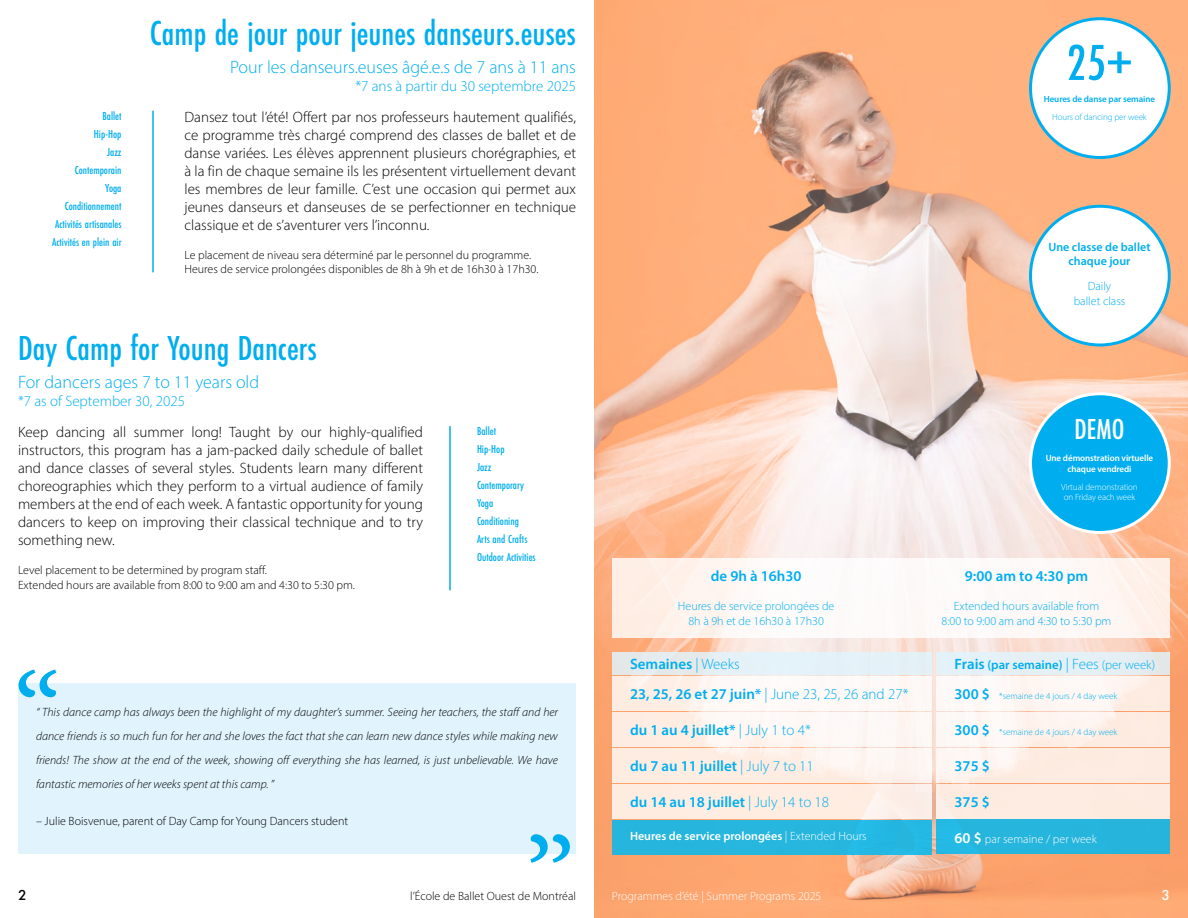
<style>
.page{position:relative;width:1188px;height:918px;background:#fff}
.page>*{position:absolute;margin:0;border:0;box-sizing:border-box;transform-origin:0 0}
.t1{font:120px "Minion Pro";color:#00aeef}
.t2{font:500 52.5px "Futura PT Cond";color:#00aeef}
.t3{font:500 36px "Futura PT Cond";color:#00aeef}
.t4{font:500 30px "Futura PT Cond";color:#fff}
.t5{font:300 18px "Myriad Pro";color:#00aeef}
.t6{font:300 15px/18px "Myriad Pro";color:#000;text-align:justify}
.t7{font:600 15px "Myriad Pro";color:#00aeef}
.t8{font:300 15px "Myriad Pro";color:#00aeef}
.t9{font:500 15px "Futura PT";color:#000}
.t10{font:500 15px "Futura PT";color:#fff}
.t11{font:600 12.75px "Myriad Pro";color:#00aeef}
.t12{font:italic 300 12px/24px "Myriad Pro";color:#000;text-align:justify}
.t13{font:300 12px/14.4px "Myriad Pro";color:#000}
.t14{font:500 12px/18px "Futura PT Cond";color:#00aeef}
.t15{font:300 12px/14.4px "Myriad Pro";color:#00aeef;text-align:center}
.t16{font:300 12px "Myriad Pro";color:#fff}
.t17{font:600 12px "Myriad Pro";color:#fff}
.t18{font:600 12px/14.4px "Myriad Pro";color:#00aeef;text-align:center}
.t19{font:300 9px "Myriad Pro";color:#00aeef}
.t20{font:600 9px/10.8px "Myriad Pro";letter-spacing:-.01em;color:#fff;text-align:center}
.t21{font:300 9px/10.8px "Myriad Pro";letter-spacing:-.01em;color:#fff}
.t22{font:600 9px "Myriad Pro";letter-spacing:-.01em;color:#00aeef}
.s1{font-weight:300}
.s2{font-size:15px}
.s3{font-weight:300;font-size:15px}
.s4{font-weight:600}
.s5{font-weight:600;font-size:15px}
</style>
<div class="page">
<img style="left:594px;top:0;width:594px;height:918px">
<div style="left:18px;top:683px;width:558px;height:171px;background:#e1f4fd"></div>
<hr style="left:449px;top:426px;width:2px;height:164px;background:#00aeef">
<hr style="left:152px;top:111px;width:2px;height:161px;background:#00aeef">
<div style="left:612px;top:676px;width:320px;height:35px;background:linear-gradient(to right,#fef0e7,#fdfcfd)"></div>
<svg style="left:612px;top:559px;width:558px;height:79px"></svg>
<div style="left:1030px;top:394px;width:139px;height:138px;background:#00aeef;border-radius:50%"></div>
<div style="left:1029px;top:392px;width:142px;height:142px;border:3px solid #fff;border-radius:50%"></div>
<div style="left:1030px;top:206px;width:139px;height:139px;background:#fff;border-radius:50%"></div>
<div style="left:1029px;top:205px;width:142px;height:141px;border:3px solid #00aeef;border-radius:50%"></div>
<div style="left:1030px;top:19px;width:139px;height:139px;background:#fff;border-radius:50%"></div>
<div style="left:1029px;top:17px;width:142px;height:142px;border:3px solid #00aeef;border-radius:50%"></div>
<div style="left:612px;top:652px;width:320px;height:23px;background:linear-gradient(to right,#e5eaec,#e4f3fc)"></div>
<div style="left:612px;top:712px;width:320px;height:34px;background:linear-gradient(to right,#ffeee3,#fdfbfb)"></div>
<div style="left:937px;top:676px;width:233px;height:34px;background:linear-gradient(to right,#fefbfb,#feefe6)"></div>
<div style="left:937px;top:712px;width:233px;height:34px;background:linear-gradient(to right,#fefaf9,#feeadf)"></div>
<div style="left:937px;top:748px;width:233px;height:34px;background:linear-gradient(to right,#fef4ef,#fde8dc)"></div>
<div style="left:937px;top:784px;width:233px;height:34px;background:#feebe1"></div>
<div style="left:937px;top:820px;width:233px;height:34px;background:#26b5dc"></div>
<div style="left:612px;top:748px;width:320px;height:34px;background:linear-gradient(to right,#ffeadd,#fdf5f2)"></div>
<div style="left:612px;top:784px;width:320px;height:34px;background:#feede2"></div>
<div style="left:612px;top:820px;width:320px;height:34px;background:#26b6dd"></div>
<div style="left:937px;top:652px;width:233px;height:23px;background:#e4f0f6"></div>
<h3 class="t3" style="left:150px;top:12px;width:428px">Camp de jour pour jeunes danseurs.euses</h3>
<p class="t14" style="left:52px;top:107px;width:71px;text-align:right">Ballet<br>Hip-Hop<br>Jazz<br>Contemporain<br>Yoga<br>Conditionnement<br>Activités artisanales<br>Activités en plein air</p>
<p class="t5" style="left:230px;top:56px;width:347px">Pour les danseurs.euses âgé.e.s de 7 ans à 11 ans</p>
<p class="t8" style="left:355px;top:77px;width:222px">*7 ans à partir du 30 septembre 2025</p>
<p class="t6" style="left:184px;top:108px;width:393px">Dansez tout l’été! Offert par nos professeurs hautement qualifiés, ce programme très chargé comprend des classes de ballet et de danse variées. Les élèves apprennent plusieurs chorégraphies, et à la fin de chaque semaine ils les présentent virtuellement devant les membres de leur famille. C’est une occasion qui permet aux jeunes danseurs et danseuses de se perfectionner en technique classique et de s’aventurer vers l’inconnu.</p>
<p class="t13" style="left:184px;top:247px;width:356px">Le placement de niveau sera déterminé par le personnel du programme.<br>Heures de service prolongées disponibles de 8h à 9h et de 16h30 à 17h30.</p>
<h3 class="t3" style="left:18px;top:327px;width:301px">Day Camp for Young Dancers</h3>
<p class="t5" style="left:18px;top:371px;width:243px">For dancers ages 7 to 11 years old</p>
<p class="t8" style="left:18px;top:392px;width:169px">*7 as of September 30, 2025</p>
<p class="t6" style="left:18px;top:423px;width:407px">Keep dancing all summer long! Taught by our highly-qualified instructors, this program has a jam-packed daily schedule of ballet and dance classes of several styles. Students learn many different choreographies which they perform to a virtual audience of family members at the end of each week. A fantastic opportunity for young dancers to keep on improving their classical technique and to try something new.</p>
<p class="t13" style="left:18px;top:563px;width:339px">Level placement to be determined by program staff.<br>Extended hours are available from 8:00 to 9:00 am and 4:30 to 5:30 pm.</p>
<h1 class="t1" style="left:14px;top:637px;width:49px">“</h1>
<p class="t14" style="left:477px;top:422px;width:60px">Ballet<br>Hip-Hop<br>Jazz<br>Contemporary<br>Yoga<br>Conditioning<br>Arts and Crafts<br>Outdoor Activities</p>
<p class="t12" style="left:36px;top:699px;width:524px">“ This dance camp has always been the highlight of my daughter’s summer. Seeing her teachers, the staff and her dance friends is so much fun for her and she loves the fact that she can learn new dance styles while making new friends! The show at the end of the week, showing off everything she has learned, is just unbelievable. We have fantastic memories of her weeks spent at this camp. ”</p>
<p class="t13" style="left:36px;top:814px;width:314px">– Julie Boisvenue, parent of Day Camp for Young Dancers student</p>
<h1 class="t1" style="left:525px;top:731px;width:53px">„</h1>
<h2 class="t2" style="left:1066px;top:32px;width:68px">25+</h2>
<p class="t22" style="left:1044px;top:93px;width:113px">Heures de danse par semaine</p>
<p class="t19" style="left:1052px;top:111px;width:96px">Hours of dancing per week</p>
<p class="t18" style="left:1048px;top:239px;width:104px">Une classe de ballet chaque jour</p>
<p class="t15" style="left:1074px;top:279px;width:53px">Daily ballet class</p>
<h3 class="t4" style="left:1075px;top:412px;width:51px">DEMO</h3>
<p class="t20" style="left:1046px;top:452px;width:109px">Une démonstration virtuelle chaque vendredi</p>
<p class="t21" style="left:1061px;top:481px;width:78px">Virtual demonstration on Friday each week</p>
<p class="t7" style="left:711px;top:567px;width:92px">de 9h à 16h30</p>
<p class="t15" style="left:678px;top:599px;width:158px">Heures de service prolongées de<br>8h à 9h et de 16h30 à 17h30</p>
<p class="t7" style="left:965px;top:567px;width:125px">9:00 am to 4:30 pm</p>
<p class="t15" style="left:942px;top:599px;width:171px">Extended hours available from<br>8:00 to 9:00 am and 4:30 to 5:30 pm</p>
<p class="t7" style="left:630px;top:655px;width:111px">Semaines <span class="s1">| Weeks</span></p>
<p class="t11" style="left:955px;top:657px;width:202px"><span class="s2">Frais</span> (par semaine) <span class="s3">| Fees</span> <span class="s1">(per week)</span></p>
<p class="t8" style="left:630px;top:685px;width:280px"><span class="s4">23, 25, 26 et 27 juin*</span> | June 23, 25, 26 and 27*</p>
<p class="t19" style="left:955px;top:691px;width:164px"><span class="s5">300 $</span> *semaine de 4 jours / 4 day week</p>
<p class="t7" style="left:630px;top:720px;width:182px">du 1 au 4 juillet* <span class="s1">| July 1 to 4*</span></p>
<p class="t19" style="left:955px;top:727px;width:164px"><span class="s5">300 $</span> *semaine de 4 jours / 4 day week</p>
<p class="t7" style="left:630px;top:757px;width:185px">du 7 au 11 juillet <span class="s1">| July 7 to 11</span></p>
<p class="t7" style="left:955px;top:757px;width:37px">375 $</p>
<p class="t7" style="left:630px;top:792px;width:201px">du 14 au 18 juillet <span class="s1">| July 14 to 18</span></p>
<p class="t7" style="left:955px;top:792px;width:37px">375 $</p>
<p class="t17" style="left:630px;top:829px;width:238px">Heures de service prolongées <span class="s1">| Extended Hours</span></p>
<p class="t16" style="left:955px;top:831px;width:144px"><span class="s5">60 $</span> par semaine / per week</p>
<p class="t9" style="left:18px;top:886px;width:10px">2</p>
<p class="t13" style="left:410px;top:889px;width:167px">l’École de Ballet Ouest de Montréal</p>
<p class="t16" style="left:612px;top:889px;width:211px">Programmes d’été | Summer Programs 2025</p>
<p class="t10" style="left:1161px;top:886px;width:10px">3</p>
</div>
